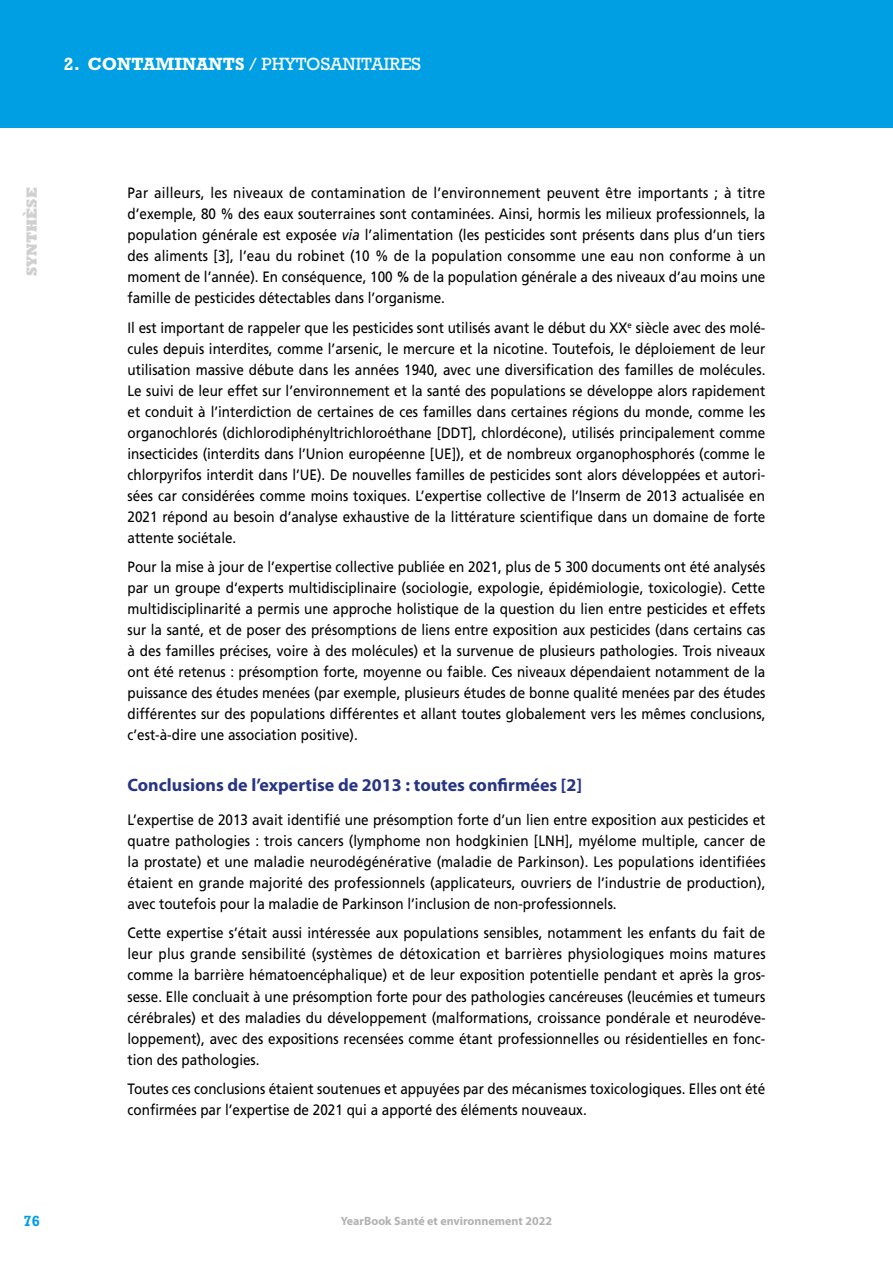
<style>
.page{position:relative;width:893px;height:1263px;background:#fff}
.page>*{position:absolute;margin:0;border:0;box-sizing:border-box;transform-origin:0 0}
.t1{font:700 18px "Myriad Pro";color:#283583}
.t2{font:18px "Rockwell Std";color:#fff}
.t3{font:15px/21px "Frutiger LT Std";color:#000;text-align:justify;scale:.9 1}
.t4{font:800 15px "Rockwell Std";color:#d0d0d0}
.t5{font:700 15px "Rockwell Std";color:#009fe3}
.t6{font:700 12px "Myriad Pro";color:#b3b2b2}
.s1{font-weight:700}
.s2{font-style:italic}
.s3{font-style:inherit}
</style>
<div class="page">
<div style="left:0;top:0;width:893px;height:128px;background:#009fe3"></div>
<p class="t2" style="left:64px;top:53px;width:359px"><span class="s1">2. CONTAMINANTS</span> / PHYTOSANITAIRES</p>
<p class="t4" style="left:23px;top:276px;width:91px;rotate:-90deg">SYNTHÈSE</p>
<p class="t3" style="left:128px;top:183px;width:710px">Par ailleurs, les niveaux de contamination de l’environnement peuvent être importants ; à titre d’exemple, 80 % des eaux souterraines sont contaminées. Ainsi, hormis les milieux professionnels, la population générale est exposée <span class="s2">via</span> l’alimentation (les pesticides sont présents dans plus d’un tiers des aliments [3], l’eau du robinet (10 % de la population consomme une eau non conforme à un moment de l’année). En conséquence, 100 <span class="s1">%</span> de la population générale a des niveaux d’au moins une famille de pesticides détectables dans l’organisme.</p>
<p class="t3" style="left:128px;top:317px;width:710px">Il est important de rappeler que les pesticides sont utilisés avant le début du <span class="s3">XX</span><sup>e</sup> siècle avec des molé&shy;cules depuis interdites, comme l’arsenic, le mercure et la nicotine. Toutefois, le déploiement de leur utilisation massive débute dans les années 1940, avec une diversification des familles de molécules.<br>Le suivi de leur effet sur l’environnement et la santé des populations se développe alors rapidement et conduit à l’interdiction de certaines de ces familles dans certaines régions du monde, comme les organochlorés (dichlorodiphényltrichloroéthane [DDT], chlordécone), utilisés principalement comme insecticides (interdits dans l’Union européenne [UE]), et de nombreux organophosphorés (comme le chlorpyrifos interdit dans l’UE). De nouvelles familles de pesticides sont alors développées et autori&shy;sées car considérées comme moins toxiques. L’expertise collective de l’Inserm de 2013 actualisée en 2021 répond au besoin d’analyse exhaustive de la littérature scientifique dans un domaine de forte attente sociétale.</p>
<p class="t3" style="left:128px;top:557px;width:710px">Pour la mise à jour de l’expertise collective publiée en 2021, plus de 5 300 documents ont été analysés par un groupe d‘experts multidisciplinaire (sociologie, expologie, épidémiologie, toxicologie). Cette multidisciplinarité a permis une approche holistique de la question du lien entre pesticides et effets sur la santé, et de poser des présomptions de liens entre exposition aux pesticides (dans certains cas à des familles précises, voire à des molécules) et la survenue de plusieurs pathologies. Trois niveaux ont été retenus : présomption forte, moyenne ou faible. Ces niveaux dépendaient notamment de la puissance des études menées (par exemple, plusieurs études de bonne qualité menées par des études différentes sur des populations différentes et allant toutes globalement vers les mêmes conclusions, c’est-à-dire une association positive).</p>
<p class="t1" style="left:128px;top:775px;width:456px">Conclusions de l’expertise de 2013 : toutes confirmées [2]</p>
<p class="t3" style="left:128px;top:809px;width:711px">L’expertise de 2013 avait identifié une présomption forte d’un lien entre exposition aux pesticides et quatre pathologies : trois cancers (lymphome non hodgkinien [LNH], myélome multiple, cancer de la prostate) et une maladie neurodégénérative (maladie de Parkinson). Les populations identifiées étaient en grande majorité des professionnels (applicateurs, ouvriers de l’industrie de production), avec toutefois pour la maladie de Parkinson l’inclusion de non-professionnels.</p>
<p class="t3" style="left:128px;top:923px;width:710px">Cette expertise s’était aussi intéressée aux populations sensibles, notamment les enfants du fait de leur plus grande sensibilité (systèmes de détoxication et barrières physiologiques moins matures comme la barrière hématoencéphalique) et de leur exposition potentielle pendant et après la gros&shy;sesse. Elle concluait à une présomption forte pour des pathologies cancéreuses (leucémies et tumeurs cérébrales) et des maladies du développement (malformations, croissance pondérale et neurodéve&shy;loppement), avec des expositions recensées comme étant professionnelles ou résidentielles en fonc&shy;tion des pathologies.</p>
<p class="t3" style="left:128px;top:1078px;width:710px">Toutes ces conclusions étaient soutenues et appuyées par des mécanismes toxicologiques. Elles ont été confirmées par l’expertise de 2021 qui a apporté des éléments nouveaux.</p>
<p class="t5" style="left:24px;top:1211px;width:18px">76</p>
<p class="t6" style="left:341px;top:1214px;width:213px">YearBook Santé et environnement 2022</p>
</div>
